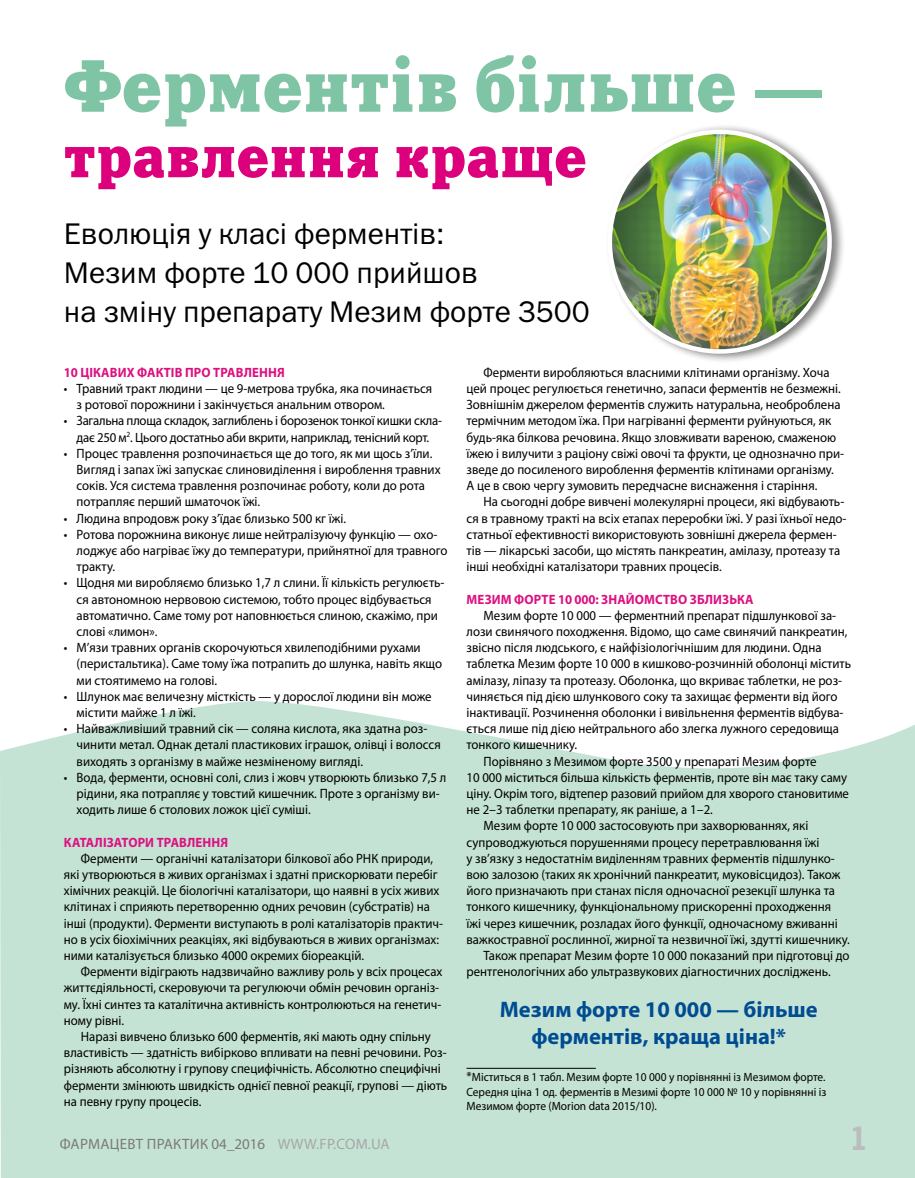
<style>
.page{position:relative;width:915px;height:1178px;background:#fff}
.page>*{position:absolute;margin:0;border:0;box-sizing:border-box;transform-origin:0 0}
.t1{font:70.5px "Xenia";color:#7fc4a4}
.t2{font:57px "Xenia";color:#dd007d}
.t3{font:700 34.5px "News Paper C";color:#bbbcbd}
.t4{font:30px/39px "Franklin Gothic Book ITC";color:#000}
.t5{font:700 22.5px/27px "Myriad Pro";color:#004c91;text-align:center}
.t6{font:15px "Myriad Pro";color:#a6a7a7}
.t7{font:15px "Myriad Pro";color:#7a7a7a}
.t8{font:13.5px/16.2px "Myriad Pro";color:#000;scale:.95 1}
.t9{font:13.5px/16.2px "Myriad Pro";letter-spacing:-.02em;color:#000;text-align:center;scale:.95 1}
.t10{font:700 13.5px "Myriad Pro";letter-spacing:.01em;color:#dc1181;scale:.95 1}
.t11{font:12px/14.4px "Myriad Pro";color:#000;text-align:justify;scale:.95 1}
.s1{font-family:"Myriad Pro";font-weight:900}
.s2{color:#7a7a7a}
.s3{font-family:"Cambria Math"}
.s4{font-size:13.5px}
</style>
<div class="page">
<div style="left:604px;top:123px;width:241px;height:240px;background:#000;opacity:.5"></div>
<img style="left:609px;top:132px;width:220px;height:219px;border-radius:110px">
<svg style="left:0;top:701px;width:914px;height:477px;background:#c9e5d8"></svg>
<hr style="left:466px;top:1068px;width:129px;height:1px;background:#000">
<h1 class="t1" style="left:64px;top:42px;width:760px">Ферментів більше <span class="s1">—</span></h1>
<h2 class="t2" style="left:64px;top:121px;width:524px">травлення краще</h2>
<h3 class="t4" style="left:64px;top:213px;width:527px">Еволюція у класі ферментів:<br>Мезим форте 10 000 прийшов<br>на зміну препарату Мезим форте 3500</h3>
<p class="t10" style="left:64px;top:363px;width:234px">10 цікавих фактів про травлення</p>
<p class="t8" style="left:77px;top:380px;width:376px;text-indent:-13px">• ТРАВНИЙ ТРАКТ ЛЮДИНИ — ЦЕ 9-МЕТРОВА ТРУБКА, ЯКА ПОЧИНАЄТЬСЯ<br>З РОТОВОЇ ПОРОЖНИНИ І ЗАКІНЧУЄТЬСЯ АНАЛЬНИМ ОТВОРОМ.</p>
<p class="t9" style="left:64px;top:412px;width:399px">• ЗАГАЛЬНА ПЛОЩА СКЛАДОК, ЗАГЛИБЛЕНЬ І БОРОЗЕНОК ТОНКОЇ КИШКИ СКЛА-<br>ДАЄ 250 М<sup>2</sup>. ЦЬОГО ДОСТАТНЬО АБИ ВКРИТИ, НАПРИКЛАД, ТЕНІСНИЙ КОРТ.</p>
<p class="t8" style="left:77px;top:445px;width:384px;text-indent:-13px">• ПРОЦЕС ТРАВЛЕННЯ РОЗПОЧИНАЄТЬСЯ ЩЕ ДО ТОГО, ЯК МИ ЩОСЬ З’ЇЛИ.<br>ВИГЛЯД І ЗАПАХ ЇЖІ ЗАПУСКАЄ СЛИНОВИДІЛЕННЯ І ВИРОБЛЕННЯ ТРАВНИХ СОКІВ. УСЯ СИСТЕМА ТРАВЛЕННЯ РОЗПОЧИНАЄ РОБОТУ, КОЛИ ДО РОТА ПОТРАПЛЯЄ ПЕРШИЙ ШМАТОЧОК ЇЖІ.</p>
<p class="t8" style="left:64px;top:510px;width:298px">• ЛЮДИНА ВПРОДОВЖ РОКУ З’ЇДАЄ БЛИЗЬКО 500 КГ ЇЖІ.</p>
<p class="t8" style="left:77px;top:526px;width:392px;text-indent:-13px">• РОТОВА ПОРОЖНИНА ВИКОНУЄ ЛИШЕ НЕЙТРАЛІЗУЮЧУ ФУНКЦІЮ — ОХО-<br>ЛОДЖУЄ АБО НАГРІВАЄ ЇЖУ ДО ТЕМПЕРАТУРИ, ПРИЙНЯТНОЇ ДЛЯ ТРАВНОГО<br>ТРАКТУ.</p>
<p class="t8" style="left:77px;top:574px;width:388px;text-indent:-13px">• ЩОДНЯ МИ ВИРОБЛЯЄМО БЛИЗЬКО 1,7 Л СЛИНИ. ЇЇ КІЛЬКІСТЬ РЕГУЛЮЄТЬ-СЯ АВТОНОМНОЮ НЕРВОВОЮ СИСТЕМОЮ, ТОБТО ПРОЦЕС ВІДБУВАЄТЬСЯ АВТОМАТИЧНО. САМЕ ТОМУ РОТ НАПОВНЮЄТЬСЯ СЛИНОЮ, СКАЖІМО, ПРИ СЛОВІ «ЛИМОН».</p>
<p class="t8" style="left:77px;top:639px;width:386px;text-indent:-13px">• М’ЯЗИ ТРАВНИХ ОРГАНІВ СКОРОЧУЮТЬСЯ ХВИЛЕПОДІБНИМИ РУХАМИ (ПЕРИСТАЛЬТИКА). САМЕ ТОМУ ЇЖА ПОТРАПИТЬ ДО ШЛУНКА, НАВІТЬ ЯКЩО<br>МИ СТОЯТИМЕМО НА ГОЛОВІ.</p>
<p class="t8" style="left:77px;top:688px;width:375px;text-indent:-13px">• ШЛУНОК МАЄ ВЕЛИЧЕЗНУ МІСТКІСТЬ — У ДОРОСЛОЇ ЛЮДИНИ ВІН МОЖЕ<br>МІСТИТИ МАЙЖЕ 1 Л ЇЖІ.</p>
<p class="t8" style="left:77px;top:720px;width:384px;text-indent:-13px">• НАЙВАЖЛИВІШИЙ ТРАВНИЙ СІК — СОЛЯНА КИСЛОТА, ЯКА ЗДАТНА РОЗ-<br>ЧИНИТИ МЕТАЛ. ОДНАК ДЕТАЛІ ПЛАСТИКОВИХ ІГРАШОК, ОЛІВЦІ І ВОЛОССЯ<br>ВИХОДЯТЬ З ОРГАНІЗМУ В МАЙЖЕ НЕЗМІНЕНОМУ ВИГЛЯДІ.</p>
<p class="t8" style="left:77px;top:769px;width:390px;text-indent:-13px">• ВОДА, ФЕРМЕНТИ, ОСНОВНІ СОЛІ, СЛИЗ І ЖОВЧ УТВОРЮЮТЬ БЛИЗЬКО 7,5 Л<br>РІДИНИ, ЯКА ПОТРАПЛЯЄ У ТОВСТИЙ КИШЕЧНИК. ПРОТЕ З ОРГАНІЗМУ ВИ-<br>ХОДИТЬ ЛИШЕ 6 СТОЛОВИХ ЛОЖОК ЦІЄЇ СУМІШІ.</p>
<p class="t10" style="left:64px;top:833px;width:174px">Каталізатори травлення</p>
<p class="t8" style="left:64px;top:850px;width:400px;text-indent:17px">ФЕРМЕНТИ — ОРГАНІЧНІ КАТАЛІЗАТОРИ БІЛКОВОЇ АБО РНК ПРИРОДИ, ЯКІ УТВОРЮЮТЬСЯ В ЖИВИХ ОРГАНІЗМАХ І ЗДАТНІ ПРИСКОРЮВАТИ ПЕРЕБІГ ХІМІЧНИХ РЕАКЦІЙ. ЦЕ БІОЛОГІЧНІ КАТАЛІЗАТОРИ, ЩО НАЯВНІ В УСІХ ЖИВИХ КЛІТИНАХ І СПРИЯЮТЬ ПЕРЕТВОРЕННЮ ОДНИХ РЕЧОВИН (СУБСТРАТІВ) НА ІНШІ (ПРОДУКТИ). ФЕРМЕНТИ ВИСТУПАЮТЬ В РОЛІ КАТАЛІЗАТОРІВ ПРАКТИЧ-НО В УСІХ БІОХІМІЧНИХ РЕАКЦІЯХ, ЯКІ ВІДБУВАЮТЬСЯ В ЖИВИХ ОРГАНІЗМАХ:<br>НИМИ КАТАЛІЗУЄТЬСЯ БЛИЗЬКО 4000 ОКРЕМИХ БІОРЕАКЦІЙ.</p>
<p class="t8" style="left:64px;top:963px;width:400px;text-indent:17px">ФЕРМЕНТИ ВІДІГРАЮТЬ НАДЗВИЧАЙНО ВАЖЛИВУ РОЛЬ У ВСІХ ПРОЦЕСАХ ЖИТТЄДІЯЛЬНОСТІ, СКЕРОВУЮЧИ ТА РЕГУЛЮЮЧИ ОБМІН РЕЧОВИН ОРГАНІЗ-МУ. ЇХНІ СИНТЕЗ ТА КАТАЛІТИЧНА АКТИВНІСТЬ КОНТРОЛЮЮТЬСЯ НА ГЕНЕТИЧ-НОМУ РІВНІ.</p>
<p class="t8" style="left:64px;top:1028px;width:405px;text-indent:17px">НАРАЗІ ВИВЧЕНО БЛИЗЬКО 600 ФЕРМЕНТІВ, ЯКІ МАЮТЬ ОДНУ СПІЛЬНУ ВЛАСТИВІСТЬ — ЗДАТНІСТЬ ВИБІРКОВО ВПЛИВАТИ НА ПЕВНІ РЕЧОВИНИ. РОЗ-РІЗНЯЮТЬ АБСОЛЮТНУ І ГРУПОВУ СПЕЦИФІЧНІСТЬ. АБСОЛЮТНО СПЕЦИФІЧНІ ФЕРМЕНТИ ЗМІНЮЮТЬ ШВИДКІСТЬ ОДНІЄЇ ПЕВНОЇ РЕАКЦІЇ, ГРУПОВІ — ДІЮТЬ НА ПЕВНУ ГРУПУ ПРОЦЕСІВ.</p>
<p class="t7" style="left:60px;top:1135px;width:22px">ФАРМАЦ</p>
<p class="t7" style="left:120px;top:1135px;width:46px">ЕВТ ПРАКТ</p>
<p class="t6" style="left:190px;top:1135px;width:201px"><span class="s2">ИК 04_2016</span> WWW.FP.COM.UA</p>
<p class="t8" style="left:466px;top:364px;width:399px;text-indent:17px">ФЕРМЕНТИ ВИРОБЛЯЮТЬСЯ ВЛАСНИМИ КЛІТИНАМИ ОРГАНІЗМУ. ХОЧА ЦЕЙ ПРОЦЕС РЕГУЛЮЄТЬСЯ ГЕНЕТИЧНО, ЗАПАСИ ФЕРМЕНТІВ НЕ БЕЗМЕЖНІ.<br>ЗОВНІШНІМ ДЖЕРЕЛОМ ФЕРМЕНТІВ СЛУЖИТЬ НАТУРАЛЬНА, НЕОБРОБЛЕНА ТЕРМІЧНИМ МЕТОДОМ ЇЖА. ПРИ НАГРІВАННІ ФЕРМЕНТИ РУЙНУЮТЬСЯ, ЯК БУДЬ-ЯКА БІЛКОВА РЕЧОВИНА. ЯКЩО ЗЛОВЖИВАТИ ВАРЕНОЮ, СМАЖЕНОЮ ЇЖЕЮ І ВИЛУЧИТИ З РАЦІОНУ СВІЖІ ОВОЧІ ТА ФРУКТИ, ЦЕ ОДНОЗНАЧНО ПРИ-ЗВЕДЕ ДО ПОСИЛЕНОГО ВИРОБЛЕННЯ ФЕРМЕНТІВ КЛІТИНАМИ ОРГАНІЗМУ.<br>А ЦЕ В СВОЮ ЧЕРГУ ЗУМОВИТЬ ПЕРЕДЧАСНЕ ВИСНАЖЕННЯ І СТАРІННЯ.</p>
<p class="t8" style="left:466px;top:493px;width:401px;text-indent:17px">НА СЬОГОДНІ ДОБРЕ ВИВЧЕНІ МОЛЕКУЛЯРНІ ПРОЦЕСИ, ЯКІ ВІДБУВАЮТЬ-СЯ В ТРАВНОМУ ТРАКТІ НА ВСІХ ЕТАПАХ ПЕРЕРОБКИ ЇЖІ. У РАЗІ ЇХНЬОЇ НЕДО-СТАТНЬОЇ ЕФЕКТИВНОСТІ ВИКОРИСТОВУЮТЬ ЗОВНІШНІ ДЖЕРЕЛА ФЕРМЕН-ТІВ — ЛІКАРСЬКІ ЗАСОБИ, ЩО МІСТЯТЬ ПАНКРЕАТИН, АМІЛАЗУ, ПРОТЕАЗУ ТА ІНШІ НЕОБХІДНІ КАТАЛІЗАТОРИ ТРАВНИХ ПРОЦЕСІВ.</p>
<p class="t10" style="left:466px;top:590px;width:303px">Мезим форте 10 000: знайомство зблизька</p>
<p class="t8" style="left:483px;top:607px;width:372px">МЕЗИМ ФОРТЕ 10 000 — ФЕРМЕНТНИЙ ПРЕПАРАТ ПІДШЛУНКОВОЇ ЗА-</p>
<p class="t8" style="left:466px;top:623px;width:402px">ЛОЗИ СВИНЯЧОГО ПОХОДЖЕННЯ. ВІДОМО, ЩО САМЕ СВИНЯЧИЙ ПАНКРЕАТИН,</p>
<p class="t8" style="left:466px;top:639px;width:375px">ЗВІСНО ПІСЛЯ ЛЮДСЬКОГО, Є НАЙФІЗІОЛОГІЧНІШИМ ДЛЯ ЛЮДИНИ. ОДНА</p>
<p class="t8" style="left:466px;top:655px;width:406px">ТАБЛЕТКА МЕЗИМ ФОРТЕ 10 000 В КИШКОВО-РОЗЧИННІЙ ОБОЛОНЦІ МІСТИТЬ</p>
<p class="t8" style="left:466px;top:672px;width:397px">АМІЛАЗУ, ЛІПАЗУ ТА ПРОТЕАЗУ. ОБОЛОНКА, ЩО ВКРИВАЄ ТАБЛЕТКИ, НЕ РОЗ-</p>
<p class="t8" style="left:466px;top:688px;width:392px">ЧИНЯЄТЬСЯ ПІД ДІЄЮ ШЛУНКОВОГО СОКУ ТА ЗАХИЩАЄ ФЕРМЕНТИ ВІД ЙОГО</p>
<p class="t8" style="left:466px;top:704px;width:398px">ІНАКТИВАЦІЇ. РОЗЧИНЕННЯ ОБОЛОНКИ І ВИВІЛЬНЕННЯ ФЕРМЕНТІВ ВІДБУВА-</p>
<p class="t8" style="left:466px;top:720px;width:393px">ЄТЬСЯ ЛИШЕ ПІД ДІЄЮ НЕЙТРАЛЬНОГО АБО ЗЛЕГКА ЛУЖНОГО СЕРЕДОВИЩА</p>
<p class="t8" style="left:466px;top:736px;width:118px">ТОНКОГО КИШЕЧНИКУ.</p>
<p class="t8" style="left:483px;top:753px;width:352px">ПОРІВНЯНО З МЕЗИМОМ ФОРТЕ 3500 У ПРЕПАРАТІ МЕЗИМ ФОРТЕ</p>
<p class="t8" style="left:466px;top:769px;width:402px">10 000 МІСТИТЬСЯ БІЛЬША КІЛЬКІСТЬ ФЕРМЕНТІВ, ПРОТЕ ВІН МАЄ ТАКУ САМУ</p>
<p class="t8" style="left:466px;top:785px;width:404px">ЦІНУ. ОКРІМ ТОГО, ВІДТЕПЕР РАЗОВИЙ ПРИЙОМ ДЛЯ ХВОРОГО СТАНОВИТИМЕ</p>
<p class="t8" style="left:466px;top:801px;width:261px">НЕ 2<span class="s3">‒</span>3 ТАБЛЕТКИ ПРЕПАРАТУ, ЯК РАНІШЕ, А 1<span class="s3">‒</span>2.</p>
<p class="t8" style="left:483px;top:817px;width:343px">МЕЗИМ ФОРТЕ 10 000 ЗАСТОСОВУЮТЬ ПРИ ЗАХВОРЮВАННЯХ, ЯКІ</p>
<p class="t8" style="left:466px;top:834px;width:373px">СУПРОВОДЖУЮТЬСЯ ПОРУШЕННЯМИ ПРОЦЕСУ ПЕРЕТРАВЛЮВАННЯ ЇЖІ</p>
<p class="t8" style="left:466px;top:850px;width:389px">У ЗВ’ЯЗКУ З НЕДОСТАТНІМ ВИДІЛЕННЯМ ТРАВНИХ ФЕРМЕНТІВ ПІДШЛУНКО-</p>
<p class="t8" style="left:466px;top:866px;width:395px">ВОЮ ЗАЛОЗОЮ (ТАКИХ ЯК ХРОНІЧНИЙ ПАНКРЕАТИТ, МУКОВІСЦИДОЗ). ТАКОЖ</p>
<p class="t8" style="left:466px;top:882px;width:389px">ЙОГО ПРИЗНАЧАЮТЬ ПРИ СТАНАХ ПІСЛЯ ОДНОЧАСНОЇ РЕЗЕКЦІЇ ШЛУНКА ТА</p>
<p class="t8" style="left:466px;top:898px;width:385px">ТОНКОГО КИШЕЧНИКУ, ФУНКЦІОНАЛЬНОМУ ПРИСКОРЕННІ ПРОХОДЖЕННЯ</p>
<p class="t8" style="left:466px;top:915px;width:392px">ЇЖІ ЧЕРЕЗ КИШЕЧНИК, РОЗЛАДАХ ЙОГО ФУНКЦІЇ, ОДНОЧАСНОМУ ВЖИВАННІ</p>
<p class="t8" style="left:466px;top:931px;width:405px">ВАЖКОСТРАВНОЇ РОСЛИННОЇ, ЖИРНОЇ ТА НЕЗВИЧНОЇ ЇЖІ, ЗДУТТІ КИШЕЧНИКУ.</p>
<p class="t8" style="left:483px;top:947px;width:387px">ТАКОЖ ПРЕПАРАТ МЕЗИМ ФОРТЕ 10 000 ПОКАЗАНИЙ ПРИ ПІДГОТОВЦІ ДО</p>
<p class="t8" style="left:466px;top:963px;width:385px">РЕНТГЕНОЛОГІЧНИХ АБО УЛЬТРАЗВУКОВИХ ДІАГНОСТИЧНИХ ДОСЛІДЖЕНЬ.</p>
<h3 class="t5" style="left:499px;top:995px;width:319px">Мезим форте 10 000 — більше ферментів, краща ціна!*</h3>
<p class="t11" style="left:466px;top:1070px;width:380px"><span class="s4">*</span>МІСТИТЬСЯ В 1 ТАБЛ. МЕЗИМ ФОРТЕ 10 000 У ПОРІВНЯННІ ІЗ МЕЗИМОМ ФОРТЕ.<br>СЕРЕДНЯ ЦІНА 1 ОД. ФЕРМЕНТІВ В МЕЗИМІ ФОРТЕ 10 000 № 10 У ПОРІВНЯННІ ІЗ МЕЗИМОМ ФОРТЕ (MORION DATA 2015/10).</p>
<h3 class="t3" style="left:847px;top:1120px;width:22px">1</h3>
</div>
